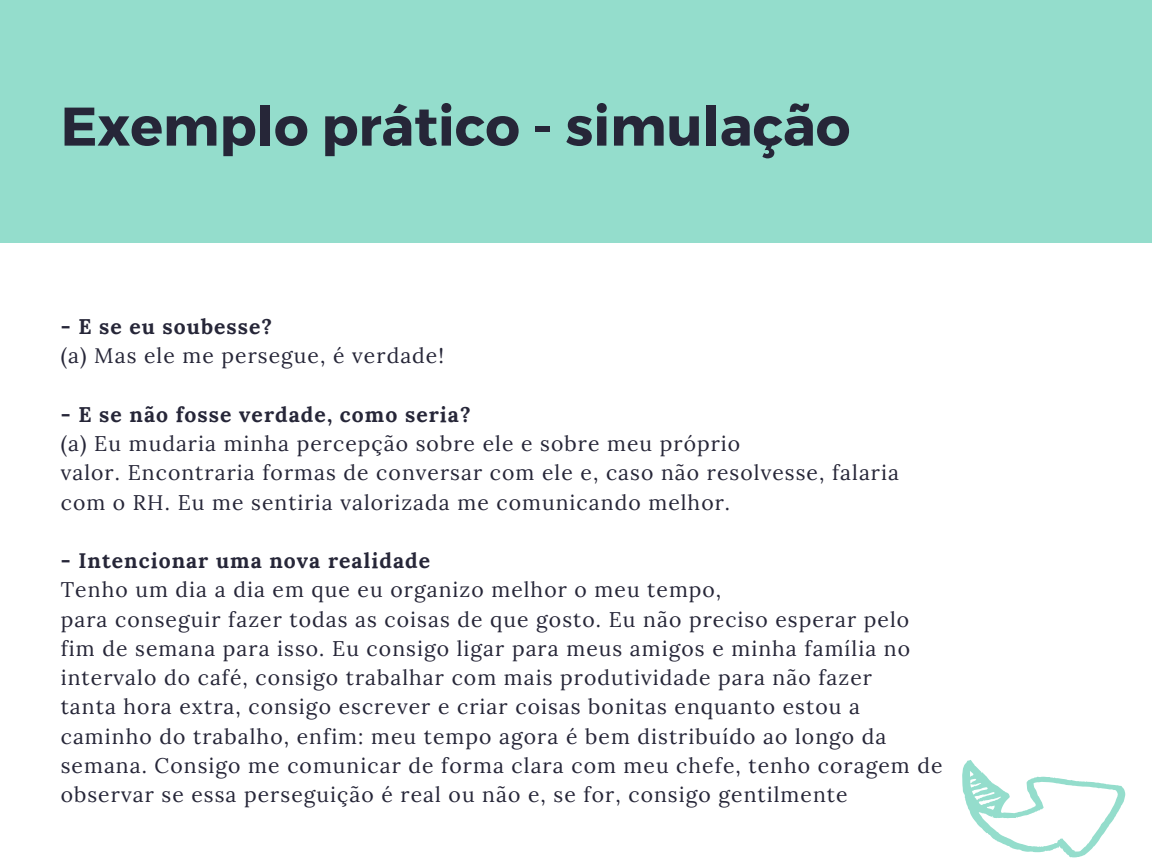
<style>
.page{position:relative;width:1152px;height:864px;background:#fff}
.page>*{position:absolute;margin:0;border:0;box-sizing:border-box;transform-origin:0 0}
.t1{font:700 54.3px "Montserrat";color:#262638}
.t2{font:21.15px "Lora";letter-spacing:.05em;color:#262638}
.t3{font:700 21.15px "Lora";letter-spacing:.05em;color:#262638}
</style>
<div class="page">
<div style="left:0;top:0;width:1152px;height:243px;background:#94ddcc"></div>
<svg style="left:962px;top:760px;width:163px;height:97px"></svg>
<p class="t1" style="left:61px;top:91px;width:791px">Exemplo prático - simulação</p>
<p class="t3" style="left:61px;top:313px;width:213px">- E se eu soubesse?</p>
<p class="t2" style="left:61px;top:342px;width:385px">(a) Mas ele me persegue, é verdade!</p>
<p class="t3" style="left:61px;top:401px;width:411px">- E se não fosse verdade, como seria?</p>
<p class="t2" style="left:61px;top:430px;width:681px">(a) Eu mudaria minha percepção sobre ele e sobre meu próprio</p>
<p class="t2" style="left:61px;top:459px;width:840px">valor. Encontraria formas de conversar com ele e, caso não resolvesse, falaria</p>
<p class="t2" style="left:61px;top:488px;width:671px">com o RH. Eu me sentiria valorizada me comunicando melhor.</p>
<p class="t3" style="left:61px;top:547px;width:371px">- Intencionar uma nova realidade</p>
<p class="t2" style="left:61px;top:576px;width:662px">Tenho um dia a dia em que eu organizo melhor o meu tempo,</p>
<p class="t2" style="left:61px;top:605px;width:850px">para conseguir fazer todas as coisas de que gosto. Eu não preciso esperar pelo</p>
<p class="t2" style="left:61px;top:635px;width:851px">fim de semana para isso. Eu consigo ligar para meus amigos e minha família no</p>
<p class="t2" style="left:61px;top:664px;width:813px">intervalo do café, consigo trabalhar com mais produtividade para não fazer</p>
<p class="t2" style="left:61px;top:693px;width:801px">tanta hora extra, consigo escrever e criar coisas bonitas enquanto estou a</p>
<p class="t2" style="left:61px;top:722px;width:827px">caminho do trabalho, enfim: meu tempo agora é bem distribuído ao longo da</p>
<p class="t2" style="left:61px;top:752px;width:883px">semana. Consigo me comunicar de forma clara com meu chefe, tenho coragem de</p>
<p class="t2" style="left:61px;top:781px;width:788px">observar se essa perseguição é real ou não e, se for, consigo gentilmente</p>
</div>
